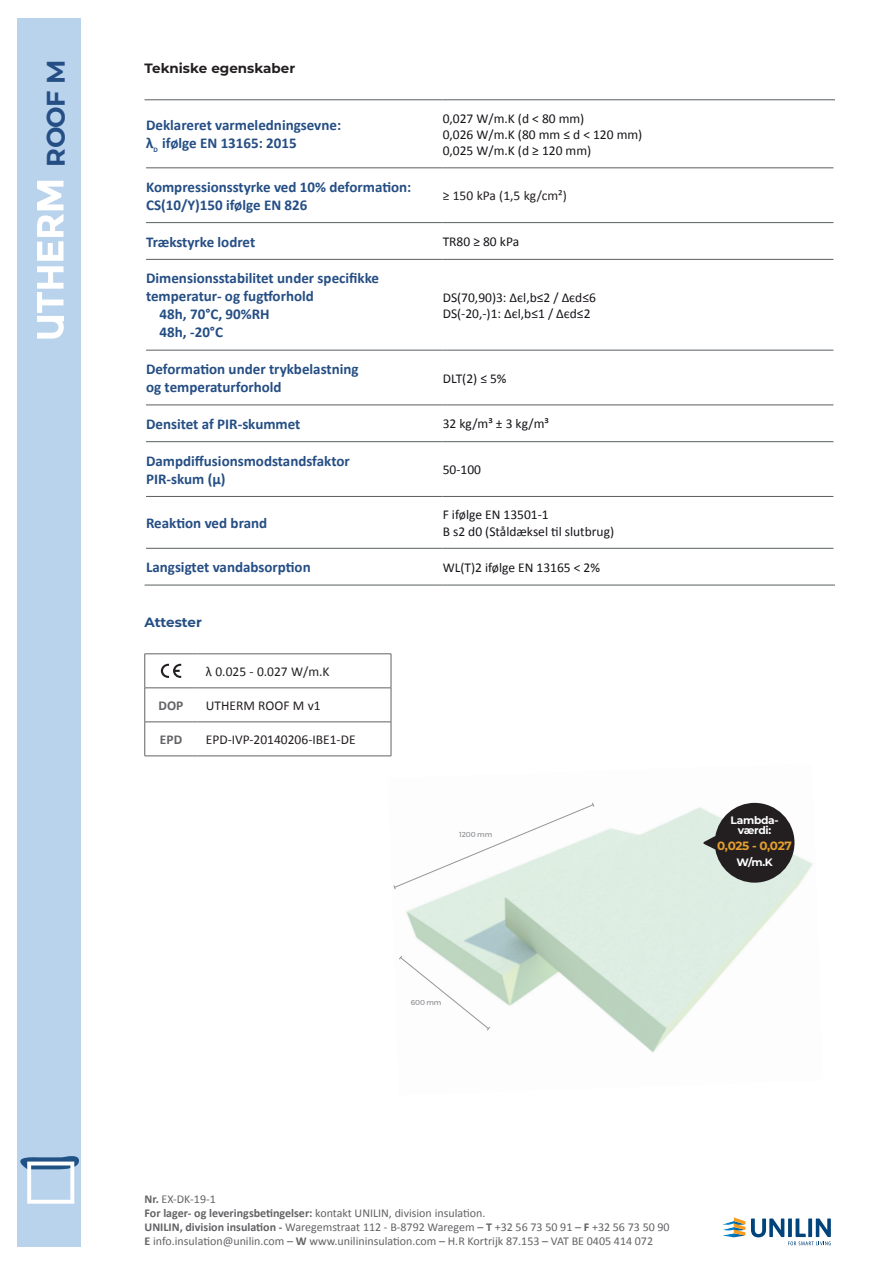
<style>
.page{position:relative;width:893px;height:1263px;background:#fff}
.page>*{position:absolute;margin:0;border:0;box-sizing:border-box;transform-origin:0 0}
.t1{font:700 25.5px "Montserrat";color:#254e84}
.t2{font:700 15px/18px "Calibri";color:#254e84}
.t3{font:13.5px/16.2px "Calibri";color:#171419}
.t4{font:13.5px "Calibri";color:#231f20}
.t5{font:700 13.5px "Montserrat";color:#231f20}
.t6{font:700 13.5px "Montserrat";letter-spacing:-.005em;color:#254e84}
.t7{font:700 13.5px "Calibri";color:#636366}
.t8{font:12px/14.4px "Calibri";color:#636366}
.t9{font:700 12px "Montserrat";letter-spacing:-.03em;color:#e49f2e}
.t10{font:700 10.65px/9.3px "Montserrat";letter-spacing:-.025em;color:#fff;text-align:center}
.t11{font:7.2px "Montserrat";letter-spacing:-.025em;color:#939598}
.s1{font-weight:700}
</style>
<div class="page">
<div style="left:17px;top:18px;width:64px;height:1228px;background:#b9d3ed"></div>
<svg style="left:751px;top:1218px;width:80px;height:27px"></svg>
<svg style="left:722px;top:1217px;width:23px;height:20px"></svg>
<svg style="left:20px;top:1156px;width:59px;height:48px"></svg>
<img style="left:406px;top:807px;width:300px;height:224px">
<img style="left:706px;top:802px;width:107px;height:190px">
<img style="left:627px;top:1031px;width:45px;height:22px">
<svg style="left:37px;top:181px;width:27px;height:158px"></svg>
<hr style="left:145px;top:100px;width:298px;height:1px;background:#595e61">
<hr style="left:443px;top:100px;width:392px;height:1px;background:#595e61">
<hr style="left:146px;top:168px;width:297px;height:1px;background:#595e61">
<hr style="left:443px;top:168px;width:390px;height:1px;background:#595e61">
<hr style="left:146px;top:222px;width:297px;height:1px;background:#595e61">
<hr style="left:443px;top:222px;width:390px;height:1px;background:#595e61">
<hr style="left:146px;top:259px;width:297px;height:1px;background:#595e61">
<hr style="left:443px;top:259px;width:390px;height:1px;background:#595e61">
<hr style="left:146px;top:350px;width:297px;height:1px;background:#595e61">
<hr style="left:443px;top:350px;width:390px;height:1px;background:#595e61">
<hr style="left:146px;top:405px;width:297px;height:1px;background:#595e61">
<hr style="left:443px;top:405px;width:390px;height:1px;background:#595e61">
<hr style="left:146px;top:441px;width:297px;height:1px;background:#595e61">
<hr style="left:443px;top:441px;width:390px;height:1px;background:#595e61">
<hr style="left:146px;top:496px;width:297px;height:1px;background:#595e61">
<hr style="left:443px;top:496px;width:390px;height:1px;background:#595e61">
<hr style="left:146px;top:548px;width:297px;height:1px;background:#595e61">
<hr style="left:443px;top:548px;width:390px;height:1px;background:#595e61">
<hr style="left:145px;top:585px;width:298px;height:1px;background:#595e61">
<hr style="left:443px;top:585px;width:392px;height:1px;background:#595e61">
<hr style="left:145px;top:653px;width:52px;height:1px;background:#636366">
<hr style="left:197px;top:653px;width:194px;height:1px;background:#636366">
<hr style="left:145px;top:688px;width:52px;height:1px;background:#636366">
<hr style="left:197px;top:688px;width:194px;height:1px;background:#636366">
<hr style="left:145px;top:722px;width:52px;height:1px;background:#636366">
<hr style="left:197px;top:722px;width:194px;height:1px;background:#636366">
<hr style="left:145px;top:756px;width:52px;height:1px;background:#636366">
<hr style="left:197px;top:756px;width:194px;height:1px;background:#636366">
<hr style="left:144px;top:654px;width:1px;height:34px;background:#636366">
<hr style="left:391px;top:654px;width:1px;height:34px;background:#636366">
<hr style="left:144px;top:688px;width:1px;height:34px;background:#636366">
<hr style="left:391px;top:688px;width:1px;height:34px;background:#636366">
<hr style="left:144px;top:722px;width:1px;height:34px;background:#636366">
<hr style="left:391px;top:722px;width:1px;height:34px;background:#636366">
<svg style="left:161px;top:664px;width:20px;height:14px"></svg>
<svg style="left:702px;top:803px;width:92px;height:80px;background:#5f605f"></svg>
<svg style="left:393px;top:802px;width:202px;height:88px"></svg>
<svg style="left:399px;top:955px;width:92px;height:76px"></svg>
<h1 class="t1" style="left:37px;top:167px;width:108px;rotate:-90deg">ROOF M</h1>
<p class="t5" style="left:145px;top:58px;width:152px">Tekniske egenskaber</p>
<p class="t2" style="left:146px;top:116px;width:197px">Deklareret varmeledningsevne: λ<sub>D</sub> ifølge EN 13165: 2015</p>
<p class="t3" style="left:443px;top:109px;width:201px">0,027 W/m.K (d &lt; 80 mm)<br>0,026 W/m.K (80 mm ≤ d &lt; 120 mm)<br>0,025 W/m.K (d ≥ 120 mm)</p>
<p class="t2" style="left:146px;top:177px;width:267px">Kompressionsstyrke ved 10% deformation:<br>CS(10/Y)150 ifølge EN 826</p>
<p class="t4" style="left:443px;top:187px;width:126px">≥ 150 kPa (1,5 kg/cm²)</p>
<p class="t2" style="left:146px;top:232px;width:111px">Trækstyrke lodret</p>
<p class="t3" style="left:443px;top:233px;width:78px">TR80 ≥ 80 kPa</p>
<p class="t2" style="left:146px;top:269px;width:234px">Dimensionsstabilitet under specifikke</p>
<p class="t2" style="left:146px;top:287px;width:169px">temperatur- og fugtforhold</p>
<p class="t2" style="left:160px;top:305px;width:112px">48h, 70°C, 90%RH</p>
<p class="t2" style="left:160px;top:323px;width:65px">48h, -20°C</p>
<p class="t3" style="left:443px;top:288px;width:155px">DS(70,90)3: ∆єl,b≤2 / ∆єd≤6<br>DS(-20,-)1: ∆єl,b≤1 / ∆єd≤2</p>
<p class="t2" style="left:146px;top:359px;width:214px">Deformation under trykbelastning og temperaturforhold</p>
<p class="t3" style="left:443px;top:369px;width:65px">DLT(2) ≤ 5%</p>
<p class="t2" style="left:146px;top:414px;width:156px">Densitet af PIR-skummet</p>
<p class="t3" style="left:443px;top:415px;width:108px">32 kg/m³ ± 3 kg/m³</p>
<p class="t2" style="left:146px;top:451px;width:205px">Dampdiffusionsmodstandsfaktor<br>PIR-skum (µ)</p>
<p class="t3" style="left:443px;top:461px;width:40px">50-100</p>
<p class="t2" style="left:146px;top:513px;width:123px">Reaktion ved brand</p>
<p class="t3" style="left:443px;top:506px;width:173px">F ifølge EN 13501-1<br>B s2 d0 (Ståldæksel til slutbrug)</p>
<p class="t2" style="left:146px;top:558px;width:166px">Langsigtet vandabsorption</p>
<p class="t3" style="left:443px;top:558px;width:159px">WL(T)2 ifølge EN 13165 &lt; 2%</p>
<p class="t6" style="left:145px;top:612px;width:59px">Attester</p>
<p class="t4" style="left:206px;top:663px;width:125px">λ 0.025 - 0.027 W/m.K</p>
<p class="t7" style="left:159px;top:697px;width:26px">DOP</p>
<p class="t4" style="left:206px;top:697px;width:116px">UTHERM ROOF M v1</p>
<p class="t7" style="left:160px;top:731px;width:24px">EPD</p>
<p class="t4" style="left:206px;top:731px;width:151px">EPD-IVP-20140206-IBE1-DE</p>
<p class="t11" style="left:459px;top:830px;width:34px">1200 mm</p>
<p class="t11" style="left:411px;top:998px;width:32px">600 mm</p>
<p class="t10" style="left:730px;top:815px;width:50px">Lambda&shy;værdi:</p>
<p class="t9" style="left:717px;top:837px;width:76px">0,025 - 0,027</p>
<p class="t10" style="left:736px;top:857px;width:38px">W/m.K</p>
<p class="t8" style="left:145px;top:1191px;width:342px"><span class="s1">Nr.</span> EX-DK-19-1<br><span class="s1">For lager- og leveringsbetingelser:</span> kontakt UNILIN, division insulation.</p>
<p class="t8" style="left:145px;top:1219px;width:527px"><span class="s1">UNILIN, division insulation -</span> Waregemstraat 112 - B-8792 Waregem – <span class="s1">T</span> +32 56 73 50 91 – <span class="s1">F</span> +32 56 73 50 90<br><span class="s1">E</span> info.insulation@unilin.com – <span class="s1">W</span> www.unilininsulation.com – H.R Kortrijk 87.153 – VAT BE 0405 414 072</p>
</div>
